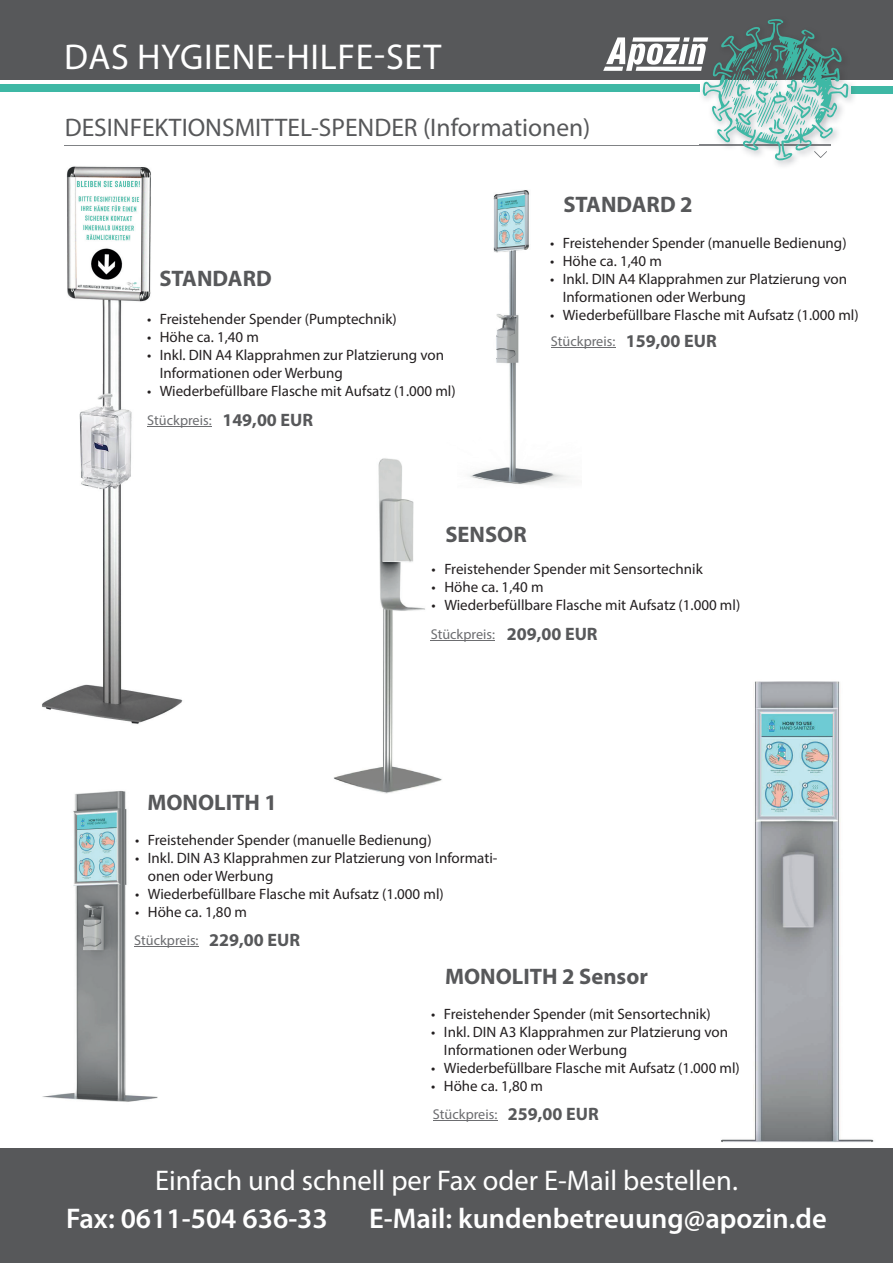
<style>
.page{position:relative;width:893px;height:1263px;background:#fff}
.page>*{position:absolute;margin:0;border:0;box-sizing:border-box;transform-origin:0 0}
.t1{font:36px "Myriad Pro";letter-spacing:.02em;color:#fff}
.t2{font:600 28.5px "Myriad Pro";color:#fff}
.t3{font:28.5px "Myriad Pro";color:#fff}
.t4{font:25.5px "Myriad Pro";color:#57585a}
.t5{font:700 22.5px "Myriad Pro";color:#57585a}
.t6{font:15px/18px "Myriad Pro";color:#231f20}
.t7{font:14.25px "Myriad Pro";color:#6c6d70}
.s1{font-weight:700;font-size:18px;color:#57585a}
</style>
<div class="page">
<img style="left:42px;top:166px;width:141px;height:558px">
<div style="left:0;top:0;width:893px;height:80px;background:#57585a"></div>
<div style="left:851px;top:86px;width:42px;height:7px;background:#3eb8a5"></div>
<hr style="left:65px;top:145px;width:765px;height:1px;background:#808285">
<div style="left:0;top:84px;width:699px;height:7px;background:#3eb8a5"></div>
<svg style="left:603px;top:19px;width:253px;height:142px"></svg>
<div style="left:0;top:1148px;width:893px;height:115px;background:#57585a"></div>
<img style="left:470px;top:190px;width:100px;height:295px">
<hr style="left:551px;top:347px;width:64px;height:1px;background:#6c6d70">
<hr style="left:147px;top:426px;width:65px;height:1px;background:#6c6d70">
<img style="left:334px;top:458px;width:108px;height:336px">
<hr style="left:431px;top:640px;width:64px;height:1px;background:#6c6d70">
<img style="left:721px;top:681px;width:153px;height:461px">
<hr style="left:433px;top:1120px;width:64px;height:1px;background:#6c6d70">
<img style="left:42px;top:791px;width:116px;height:311px">
<hr style="left:134px;top:946px;width:65px;height:1px;background:#6c6d70">
<h1 class="t1" style="left:64px;top:35px;width:379px">DAS HYGIENE-HILFE-SET</h1>
<h3 class="t4" style="left:65px;top:112px;width:527px">DESINFEKTIONSMITTEL-SPENDER (Informationen)</h3>
<h3 class="t5" style="left:159px;top:264px;width:114px">STANDARD</h3>
<p class="t6" style="left:147px;top:309px;width:251px">• Freistehender Spender (Pumptechnik)</p>
<p class="t6" style="left:147px;top:327px;width:113px">• Höhe ca. 1,40 m</p>
<p class="t6" style="left:160px;top:345px;width:286px;text-indent:-13px">• Inkl. DIN A4 Klapprahmen zur Platzierung von<br>Informationen oder Werbung</p>
<p class="t6" style="left:147px;top:381px;width:310px">• Wiederbefüllbare Flasche mit Aufsatz (1.000 ml)</p>
<p class="t7" style="left:147px;top:411px;width:167px">Stückpreis: <span class="s1">149,00 EUR</span></p>
<h3 class="t5" style="left:563px;top:190px;width:131px">STANDARD 2</h3>
<p class="t6" style="left:550px;top:234px;width:298px">• Freistehender Spender (manuelle Bedienung)</p>
<p class="t6" style="left:550px;top:252px;width:113px">• Höhe ca. 1,40 m</p>
<p class="t6" style="left:563px;top:270px;width:286px;text-indent:-13px">• Inkl. DIN A4 Klapprahmen zur Platzierung von<br>Informationen oder Werbung</p>
<p class="t6" style="left:550px;top:306px;width:310px">• Wiederbefüllbare Flasche mit Aufsatz (1.000 ml)</p>
<p class="t7" style="left:551px;top:332px;width:167px">Stückpreis: <span class="s1">159,00 EUR</span></p>
<h3 class="t5" style="left:445px;top:520px;width:83px">SENSOR</h3>
<h3 class="t5" style="left:147px;top:788px;width:131px">MONOLITH 1</h3>
<p class="t6" style="left:432px;top:559px;width:273px">• Freistehender Spender mit Sensortechnik</p>
<p class="t6" style="left:432px;top:577px;width:113px">• Höhe ca. 1,40 m</p>
<p class="t6" style="left:432px;top:595px;width:310px">• Wiederbefüllbare Flasche mit Aufsatz (1.000 ml)</p>
<p class="t7" style="left:431px;top:625px;width:168px">Stückpreis: <span class="s1">209,00 EUR</span></p>
<p class="t6" style="left:135px;top:831px;width:298px">• Freistehender Spender (manuelle Bedienung)</p>
<p class="t6" style="left:148px;top:849px;width:351px;text-indent:-13px">• Inkl. DIN A3 Klapprahmen zur Platzierung von Informati&shy;onen oder Werbung</p>
<p class="t6" style="left:135px;top:885px;width:310px">• Wiederbefüllbare Flasche mit Aufsatz (1.000 ml)</p>
<p class="t6" style="left:135px;top:903px;width:113px">• Höhe ca. 1,80 m</p>
<p class="t7" style="left:134px;top:932px;width:167px">Stückpreis: <span class="s1">229,00 EUR</span></p>
<h3 class="t5" style="left:445px;top:962px;width:204px">MONOLITH 2 Sensor</h3>
<p class="t6" style="left:431px;top:1005px;width:281px">• Freistehender Spender (mit Sensortechnik)</p>
<p class="t6" style="left:444px;top:1023px;width:286px;text-indent:-13px">• Inkl. DIN A3 Klapprahmen zur Platzierung von<br>Informationen oder Werbung</p>
<p class="t6" style="left:431px;top:1059px;width:310px">• Wiederbefüllbare Flasche mit Aufsatz (1.000 ml)</p>
<p class="t6" style="left:431px;top:1077px;width:113px">• Höhe ca. 1,80 m</p>
<p class="t7" style="left:433px;top:1106px;width:167px">Stückpreis: <span class="s1">259,00 EUR</span></p>
<h2 class="t3" style="left:155px;top:1162px;width:584px">Einfach und schnell per Fax oder E-Mail bestellen.</h2>
<h2 class="t2" style="left:66px;top:1200px;width:263px">Fax: 0611-504 636-33</h2>
<h2 class="t2" style="left:369px;top:1200px;width:459px">E-Mail: kundenbetreuung@apozin.de</h2>
</div>
